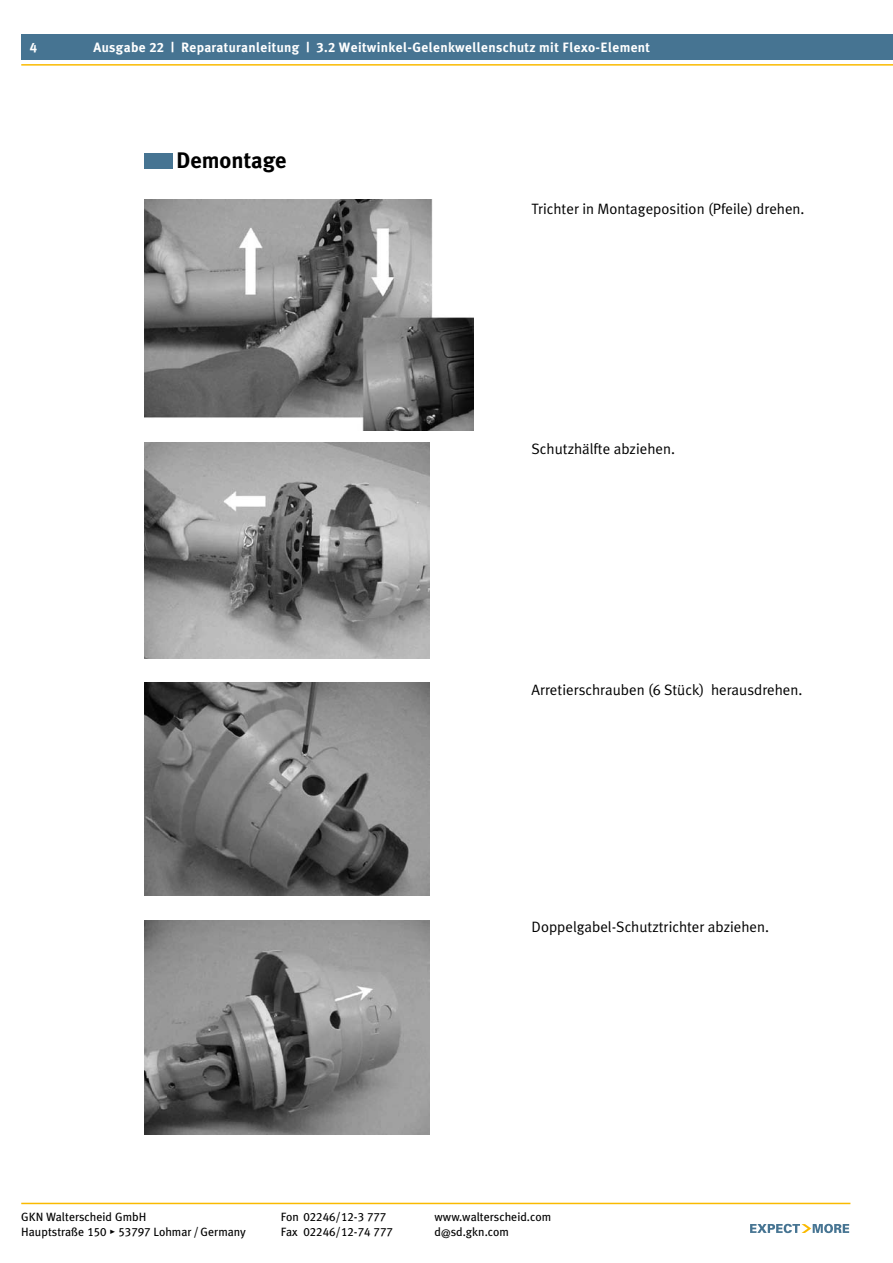
<style>
.page{position:relative;width:893px;height:1263px;background:#fff}
.page>*{position:absolute;margin:0;border:0;box-sizing:border-box;transform-origin:0 0}
.t1{font:700 22.5px "Meta Plus";color:#000}
.t2{font:15px "Meta Plus Normal";color:#000}
.t3{font:700 13.5px "Meta Plus";letter-spacing:.025em;color:#fff}
.t4{font:13.5px "Meta Plus Bold Caps";color:#fff}
.t5{font:12px/15px "Meta Plus";color:#000}
.t6{font:12px/15px "Meta Plus Book Caps";color:#000}
.s1{font-family:"Meta Plus Bold Caps";font-weight:400}
.s2{font-family:"Meta Plus Normal Caps"}
.s3{font-family:"Meta Plus"}
.s4{font-family:"Meta Plus Book Caps"}
</style>
<div class="page">
<div style="left:21px;top:35px;width:872px;height:25px;background:#467492"></div>
<hr style="left:21px;top:64px;width:872px;height:2px;background:#faba00">
<hr style="left:21px;top:1203px;width:829px;height:1px;background:#faba00">
<svg style="left:750px;top:1224px;width:99px;height:9px"></svg>
<div style="left:145px;top:153px;width:28px;height:15px;background:#467492"></div>
<img style="left:145px;top:443px;width:284px;height:215px">
<img style="left:145px;top:200px;width:328px;height:230px">
<img style="left:145px;top:920px;width:284px;height:214px">
<img style="left:145px;top:682px;width:284px;height:213px">
<p class="t4" style="left:30px;top:39px;width:9px">4</p>
<p class="t3" style="left:94px;top:39px;width:558px">Ausgabe <span class="s1">22</span> | Reparaturanleitung | <span class="s1">3.2</span> Weitwinkel-Gelenkwellenschutz mit Flexo-Element</p>
<h1 class="t1" style="left:176px;top:147px;width:112px">Demontage</h1>
<p class="t2" style="left:531px;top:200px;width:274px">Trichter in Montageposition (Pfeile) drehen.</p>
<p class="t2" style="left:531px;top:440px;width:145px">Schutzhälfte abziehen.</p>
<p class="t2" style="left:531px;top:681px;width:272px">Arretierschrauben <span class="s2">(6</span> Stück) herausdrehen.</p>
<p class="t2" style="left:531px;top:918px;width:239px">Doppelgabel-Schutztrichter abziehen.</p>
<p class="t6" style="left:281px;top:1209px;width:113px"><span class="s3">Fon</span> 02246/12-3 777<br><span class="s3">Fax</span> 02246/12-74 777</p>
<p class="t5" style="left:21px;top:1209px;width:226px">GKN Walterscheid GmbH<br>Hauptstraße <span class="s4">150 • 53797</span> Lohmar /Germany</p>
<p class="t5" style="left:435px;top:1209px;width:118px">www.walterscheid.com d@sd.gkn.com</p>
</div>
